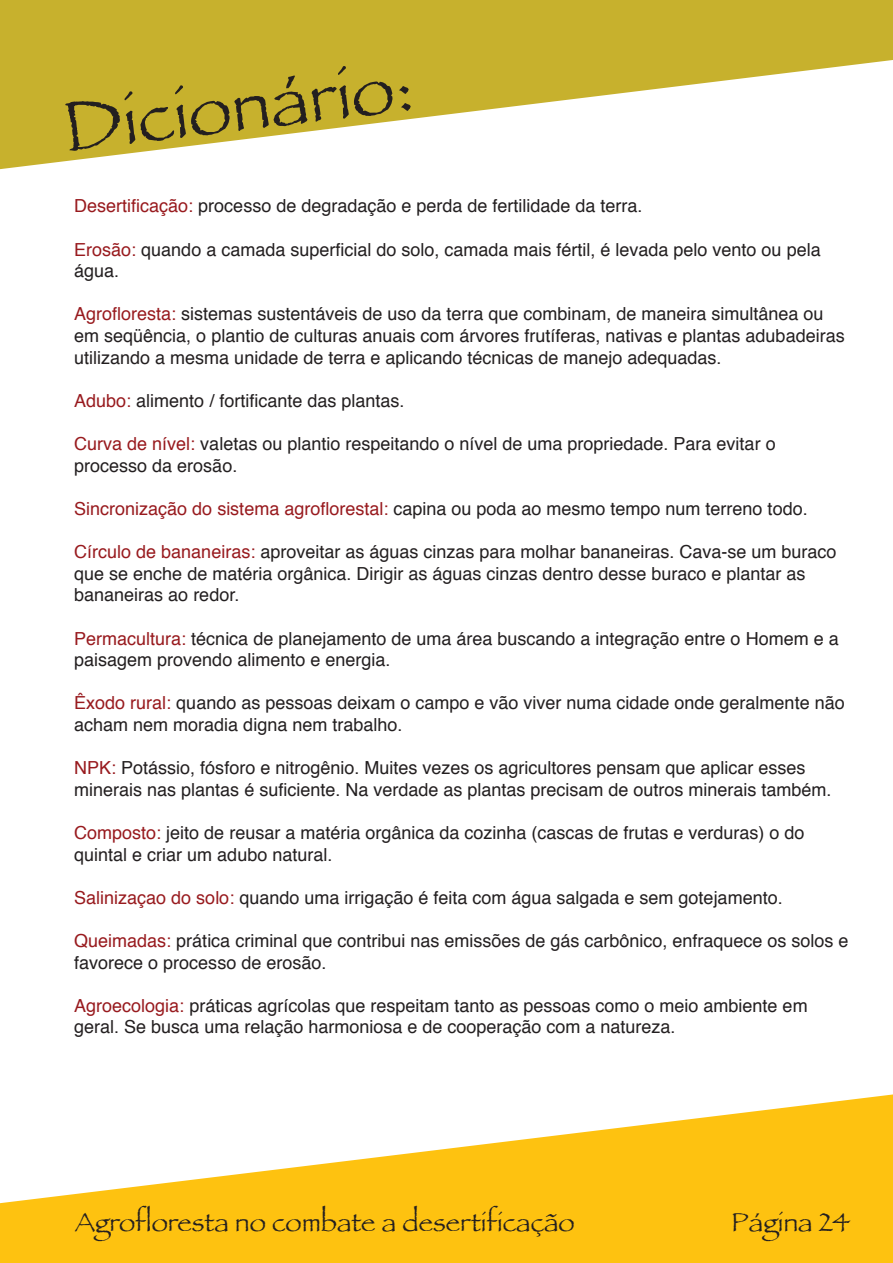
<style>
.page{position:relative;width:893px;height:1263px;background:#fff}
.page>*{position:absolute;margin:0;border:0;box-sizing:border-box;transform-origin:0 0}
.t1{font:72px "Papyrus";color:#231f20}
.t2{font:27px "Papyrus";color:#231f20}
.t3{font:18px/21.6px "Helvetica";color:#231f20}
.s1{color:#981a1e}
</style>
<div class="page">
<svg style="left:0;top:1094px;width:893px;height:169px;fill:#fec210"></svg>
<svg style="left:0;top:0;width:893px;height:170px;fill:#c7b12d"></svg>
<h1 class="t1" style="left:58px;top:85px;width:354px;rotate:-7deg">Dicionário:</h1>
<p class="t3" style="left:74px;top:197px;width:570px"><span class="s1">Desertificação:</span> processo de degradação e perda de fertilidade da terra.</p>
<p class="t3" style="left:74px;top:240px;width:748px"><span class="s1">Erosão:</span> quando a camada superficial do solo, camada mais fértil, é levada pelo vento ou pela água.</p>
<p class="t3" style="left:74px;top:305px;width:772px"><span class="s1">Agrofloresta:</span> sistemas sustentáveis de uso da terra que combinam, de maneira simultânea ou em seqüência, o plantio de culturas anuais com árvores frutíferas, nativas e plantas adubadeiras utilizando a mesma unidade de terra e aplicando técnicas de manejo adequadas.</p>
<p class="t3" style="left:74px;top:391px;width:332px"><span class="s1">Adubo:</span> alimento / fortificante das plantas.</p>
<p class="t3" style="left:74px;top:434px;width:703px"><span class="s1">Curva de nível:</span> valetas ou plantio respeitando o nível de uma propriedade. Para evitar o processo da erosão.</p>
<p class="t3" style="left:74px;top:499px;width:735px"><span class="s1">Sincronização do sistema agroflorestal:</span> capina ou poda ao mesmo tempo num terreno todo.</p>
<p class="t3" style="left:74px;top:542px;width:764px"><span class="s1">Círculo de bananeiras:</span> aproveitar as águas cinzas para molhar bananeiras. Cava-se um buraco que se enche de matéria orgânica. Dirigir as águas cinzas dentro desse buraco e plantar as bananeiras ao redor.</p>
<p class="t3" style="left:74px;top:629px;width:766px"><span class="s1">Permacultura:</span> técnica de planejamento de uma área buscando a integração entre o Homem e a paisagem provendo alimento e energia.</p>
<p class="t3" style="left:74px;top:694px;width:772px"><span class="s1">Êxodo rural:</span> quando as pessoas deixam o campo e vão viver numa cidade onde geralmente não acham nem moradia digna nem trabalho.</p>
<p class="t3" style="left:74px;top:758px;width:759px"><span class="s1">NPK:</span> Potássio, fósforo e nitrogênio. Muites vezes os agricultores pensam que aplicar esses minerais nas plantas é suficiente. Na verdade as plantas precisam de outros minerais também.</p>
<p class="t3" style="left:74px;top:823px;width:732px"><span class="s1">Composto:</span> jeito de reusar a matéria orgânica da cozinha (cascas de frutas e verduras) o do quintal e criar um adubo natural.</p>
<p class="t3" style="left:74px;top:888px;width:710px"><span class="s1">Salinizaçao do solo:</span> quando uma irrigação é feita com água salgada e sem gotejamento.</p>
<p class="t3" style="left:74px;top:931px;width:776px"><span class="s1">Queimadas:</span> prática criminal que contribui nas emissões de gás carbônico, enfraquece os solos e favorece o processo de erosão.</p>
<p class="t3" style="left:74px;top:996px;width:735px"><span class="s1">Agroecologia:</span> práticas agrícolas que respeitam tanto as pessoas como o meio ambiente em geral. Se busca uma relação harmoniosa e de cooperação com a natureza.</p>
<h2 class="t2" style="left:75px;top:1206px;width:501px">Agrofloresta no combate a desertificação</h2>
<h2 class="t2" style="left:731px;top:1206px;width:121px">Página 24</h2>
</div>
